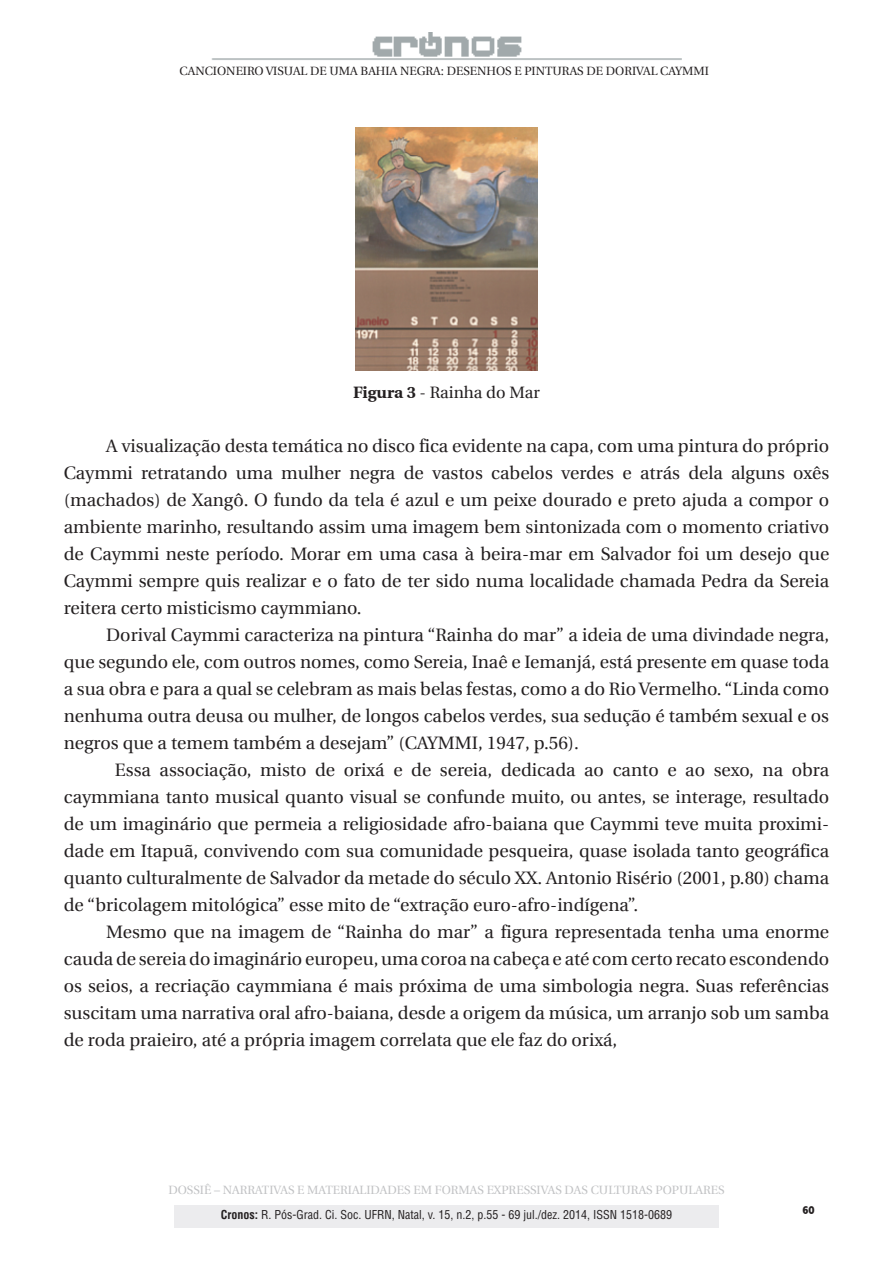
<style>
.page{position:relative;width:893px;height:1263px;background:#fff}
.page>*{position:absolute;margin:0;border:0;box-sizing:border-box;transform-origin:0 0}
.t1{font:18px/27px "Utopia";color:#231f20;text-align:justify}
.t2{font:16.5px "Utopia";color:#231f20}
.t3{font:condensed 12px "Helvetica LT Std";color:#231f20}
.t4{font:12px "Utopia";color:#c1c2c4}
.t5{font:12px "Utopia";color:#231f20}
.t6{font:800 condensed 12px "Abadi";color:#231f20}
.s1{font-weight:700}
</style>
<div class="page">
<img style="left:212px;top:32px;width:469px;height:28px">
<div style="left:174px;top:1205px;width:545px;height:22px;background:#ececee"></div>
<img style="left:356px;top:128px;width:181px;height:243px">
<p class="t5" style="left:180px;top:64px;width:531px">CANCIONEIRO VISUAL DE UMA BAHIA NEGRA: DESENHOS E PINTURAS DE DORIVAL CAYMMI</p>
<p class="t2" style="left:353px;top:383px;width:188px"><span class="s1">Figura 3</span> - Rainha do Mar</p>
<p class="t1" style="left:64px;top:432px;width:767px;text-indent:43px">A visualização desta temática no disco fica evidente na capa, com uma pintura do próprio Caymmi retratando uma mulher negra de vastos cabelos verdes e atrás dela alguns oxês (machados) de Xangô. O fundo da tela é azul e um peixe dourado e preto ajuda a compor o ambiente marinho, resultando assim uma imagem bem sintonizada com o momento criativo de Caymmi neste período. Morar em uma casa à beira-mar em Salvador foi um desejo que Caymmi sempre quis realizar e o fato de ter sido numa localidade chamada Pedra da Sereia reitera certo misticismo caymmiano.</p>
<p class="t1" style="left:64px;top:621px;width:767px;text-indent:43px">Dorival Caymmi caracteriza na pintura “Rainha do mar” a ideia de uma divindade negra, que segundo ele, com outros nomes, como Sereia, Inaê e Iemanjá, está presente em quase toda a sua obra e para a qual se celebram as mais belas festas, como a do Rio Vermelho. “Linda como nenhuma outra deusa ou mulher, de longos cabelos verdes, sua sedução é também sexual e os negros que a temem também a desejam” (CAYMMI, 1947, p.56).</p>
<p class="t1" style="left:64px;top:756px;width:767px;text-indent:51px">Essa associação, misto de orixá e de sereia, dedicada ao canto e ao sexo, na obra caymmiana tanto musical quanto visual se confunde muito, ou antes, se interage, resultado de um imaginário que permeia a religiosidade afro-baiana que Caymmi teve muita proximi&shy;dade em Itapuã, convivendo com sua comunidade pesqueira, quase isolada tanto geográfica quanto culturalmente de Salvador da metade do século XX. Antonio Risério (2001, p.80) chama de “bricolagem mitológica” esse mito de “extração euro-afro-indígena”.</p>
<p class="t1" style="left:64px;top:918px;width:767px;text-indent:43px">Mesmo que na imagem de “Rainha do mar” a figura representada tenha uma enorme cauda de sereia do imaginário europeu, uma coroa na cabeça e até com certo recato escondendo os seios, a recriação caymmiana é mais próxima de uma simbologia negra. Suas referências suscitam uma narrativa oral afro-baiana, desde a origem da música, um arranjo sob um samba de roda praieiro, até a própria imagem correlata que ele faz do orixá,</p>
<p class="t4" style="left:168px;top:1183px;width:558px">DOSSIÊ – NARRATIVAS E MATERIALIDADES EM FORMAS EXPRESSIVAS DAS CULTURAS POPULARES</p>
<p class="t3" style="left:221px;top:1207px;width:453px"><span class="s1">Cronos:</span> R. Pós-Grad. Ci. Soc. UFRN, Natal, v. 15, n.2, p.55 - 69 jul./dez. 2014, ISSN 1518-0689</p>
<p class="t6" style="left:802px;top:1202px;width:14px">60</p>
</div>
